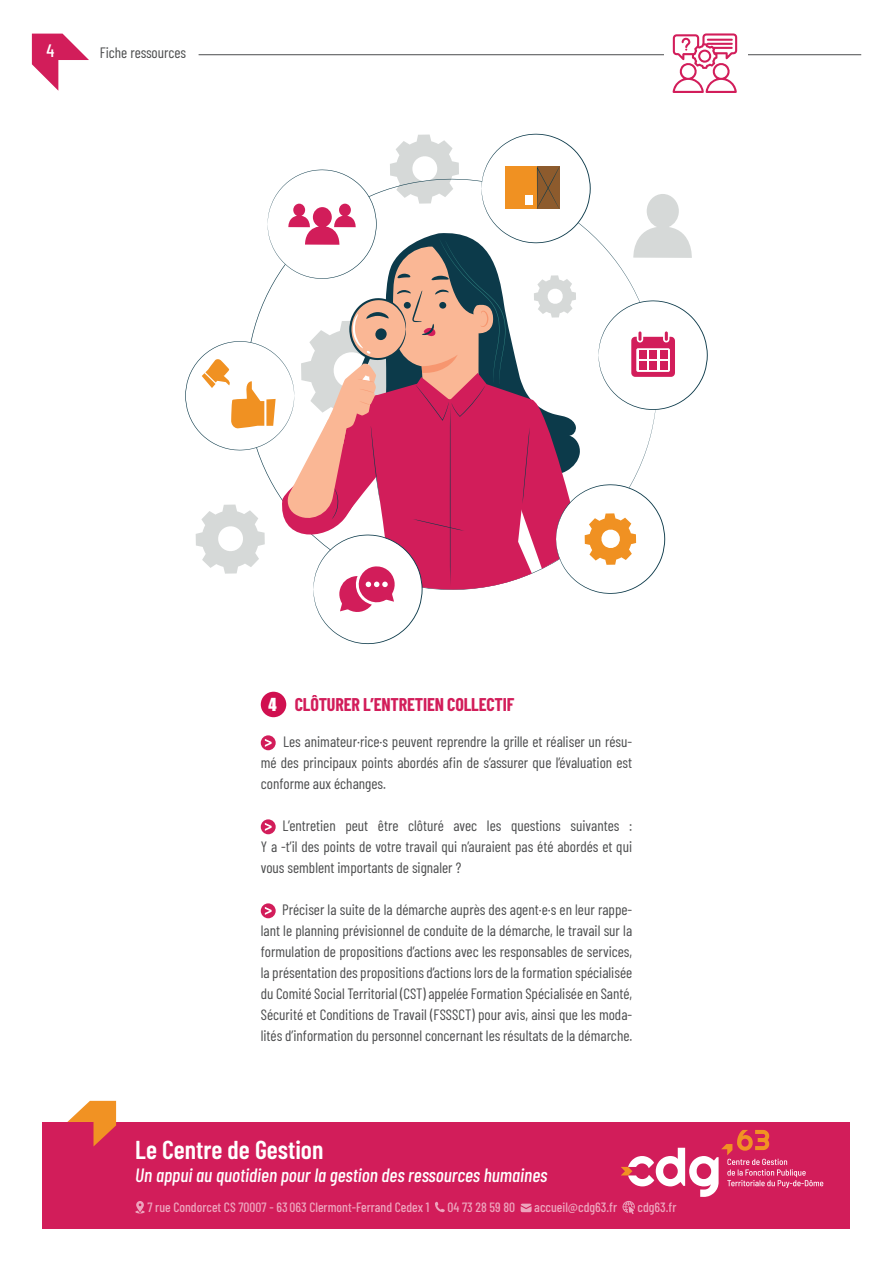
<style>
.page{position:relative;width:893px;height:1263px;background:#fff}
.page>*{position:absolute;margin:0;border:0;box-sizing:border-box;transform-origin:0 0}
.t1{font:600 25.8px "Barlow Condensed";color:#fff}
.t2{font:italic 500 19.2px "Barlow Condensed";color:#fff}
.t3{font:700 18px "Barlow Condensed";letter-spacing:-.01em;color:#d21d5a}
.t4{font:500 18px "Barlow Condensed";color:#fff}
.t5{font:16.5px "Impact";color:#fff}
.t6{font:15px/21px "Barlow Condensed";color:#4b4c4d;text-align:justify}
.t7{font:500 13.5px "Barlow Condensed";color:#fff}
</style>
<div class="page">
<svg style="left:185px;top:134px;width:523px;height:511px"></svg>
<hr style="left:199px;top:54px;width:662px;height:1px;background:#4b4c4d">
<div style="left:664px;top:33px;width:84px;height:62px;background:#fff"></div>
<div style="left:43px;top:1122px;width:807px;height:107px;background:#d21d5a"></div>
<svg style="left:67px;top:1101px;width:49px;height:45px"></svg>
<svg style="left:135px;top:1201px;width:10px;height:12px"></svg>
<svg style="left:435px;top:1202px;width:10px;height:10px"></svg>
<svg style="left:521px;top:1203px;width:11px;height:9px"></svg>
<svg style="left:621px;top:1130px;width:202px;height:84px"></svg>
<svg style="left:32px;top:34px;width:57px;height:57px"></svg>
<svg style="left:672px;top:33px;width:65px;height:60px"></svg>
<div style="left:261px;top:692px;width:25px;height:25px;background:#d01050;border-radius:50%"></div>
<div style="left:261px;top:735px;width:15px;height:15px;background:#d21d5a;border-radius:50%"></div>
<svg style="left:265px;top:739px;width:7px;height:8px"></svg>
<div style="left:261px;top:819px;width:15px;height:15px;background:#d21d5a;border-radius:50%"></div>
<svg style="left:265px;top:823px;width:7px;height:8px"></svg>
<div style="left:261px;top:903px;width:15px;height:15px;background:#d21d5a;border-radius:50%"></div>
<svg style="left:265px;top:907px;width:7px;height:8px"></svg>
<p class="t4" style="left:47px;top:38px;width:9px">4</p>
<p class="t6" style="left:100px;top:41px;width:88px">Fiche ressources</p>
<p class="t5" style="left:269px;top:692px;width:10px">4</p>
<p class="t3" style="left:295px;top:692px;width:221px">CLÔTURER L’ENTRETIEN COLLECTIF</p>
<p class="t6" style="left:261px;top:730px;width:373px;text-indent:22px">Les animateur·rice·s peuvent reprendre la grille et réaliser un résu&shy;mé des principaux points abordés afin de s’assurer que l’évaluation est conforme aux échanges.</p>
<p class="t6" style="left:261px;top:814px;width:373px;text-indent:22px">L’entretien peut être clôturé avec les questions suivantes :<br>Y a -t’il des points de votre travail qui n’auraient pas été abordés et qui vous semblent importants de signaler ?</p>
<p class="t6" style="left:261px;top:898px;width:373px;text-indent:21px">Préciser la suite de la démarche auprès des agent·e·s en leur rappe&shy;lant le planning prévisionnel de conduite de la démarche, le travail sur la formulation de propositions d’actions avec les responsables de services, la présentation des propositions d’actions lors de la formation spécialisée du Comité Social Territorial (CST) appelée Formation Spécialisée en Santé, Sécurité et Conditions de Travail (FSSSCT) pour avis, ainsi que les moda&shy;lités d’information du personnel concernant les résultats de la démarche.</p>
<h1 class="t1" style="left:135px;top:1131px;width:190px">Le Centre de Gestion</h1>
<p class="t2" style="left:135px;top:1161px;width:413px">Un appui au quotidien pour la gestion des ressources humaines</p>
<p class="t7" style="left:147px;top:1198px;width:284px">7 rue Condorcet CS 70007 - 63 063 Clermont-Ferrand Cedex 1</p>
<p class="t7" style="left:447px;top:1198px;width:69px">04 73 28 59 80</p>
<p class="t7" style="left:534px;top:1198px;width:84px">accueil@cdg63.fr</p>
<p class="t7" style="left:637px;top:1198px;width:40px">cdg63.fr</p>
</div>
